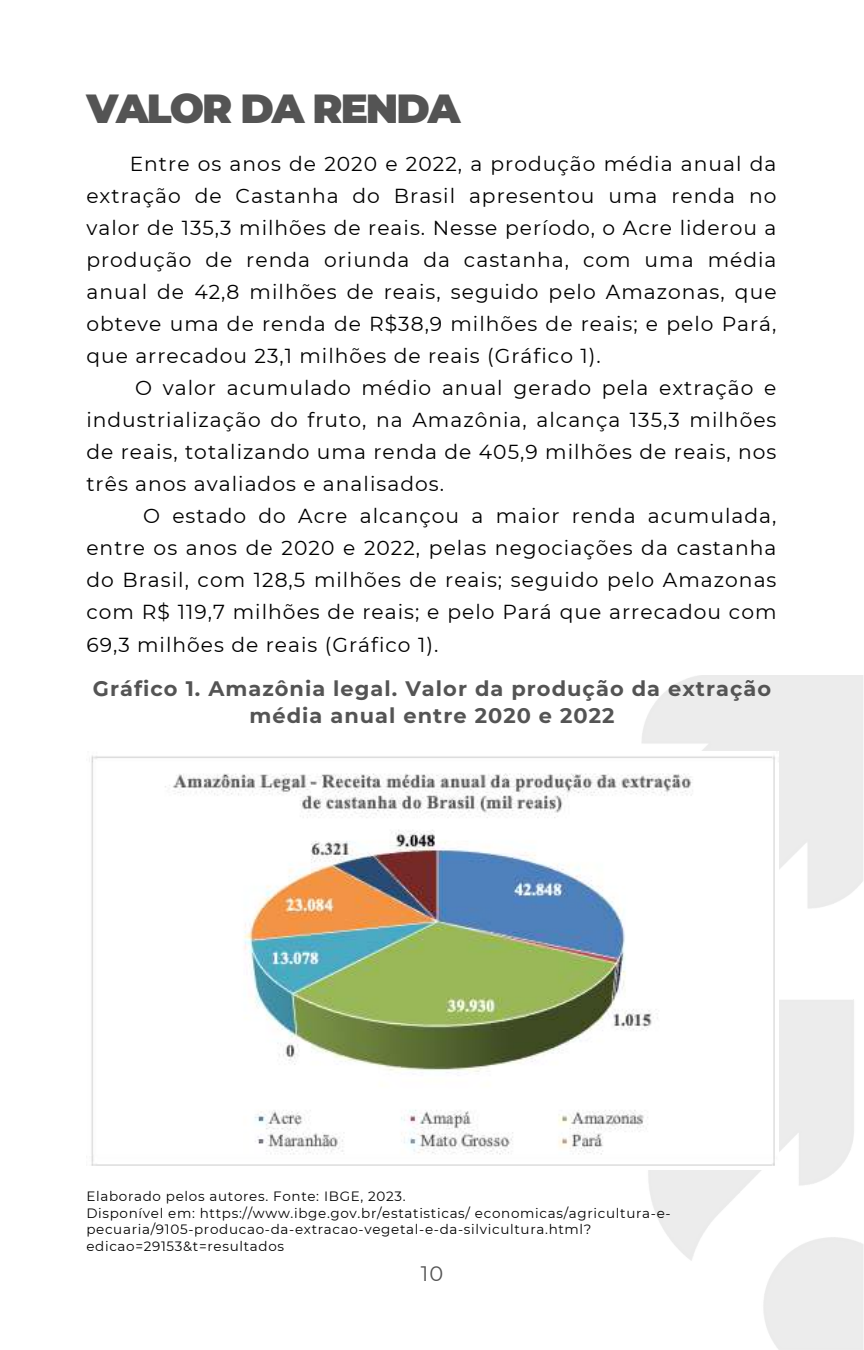
<style>
.page{position:relative;width:864px;height:1350px;background:#fff}
.page>*{position:absolute;margin:0;border:0;box-sizing:border-box;transform-origin:0 0}
.t1{font:900 40.5px "Montserrat";letter-spacing:-.05em;color:#545454}
.t2{font:700 20.93px/27px "Montserrat";letter-spacing:.05em;color:#545454;text-align:center}
.t3{font:20.93px "Montserrat";color:#545454}
.t4{font:20.25px/31.9px "Montserrat";letter-spacing:.05em;color:#000;text-align:justify}
.t5{font:13.5px/16.9px "Montserrat";letter-spacing:.05em;color:#000}
</style>
<div class="page">
<img style="left:91px;top:751px;width:687px;height:415px">
<h1 class="t1" style="left:86px;top:78px;width:376px">VALOR DA RENDA</h1>
<p class="t4" style="left:86px;top:147px;width:692px;text-indent:43px">Entre os anos de 2020 e 2022, a produção média anual da extração de Castanha do Brasil apresentou uma renda no valor de 135,3 milhões de reais. Nesse período, o Acre liderou a produção de renda oriunda da castanha, com uma média anual de 42,8 milhões de reais, seguido pelo Amazonas, que obteve uma de renda de R$38,9 milhões de reais; e pelo Pará, que arrecadou 23,1 milhões de reais (Gráfico 1).</p>
<p class="t4" style="left:86px;top:371px;width:692px;text-indent:49px">O valor acumulado médio anual gerado pela extração e industrialização do fruto, na Amazônia, alcança 135,3 milhões de reais, totalizando uma renda de 405,9 milhões de reais, nos três anos avaliados e analisados.</p>
<p class="t4" style="left:86px;top:499px;width:692px;text-indent:57px">O estado do Acre alcançou a maior renda acumulada, entre os anos de 2020 e 2022, pelas negociações da castanha do Brasil, com 128,5 milhões de reais; seguido pelo Amazonas com R$ 119,7 milhões de reais; e pelo Pará que arrecadou com 69,3 milhões de reais (Gráfico 1).</p>
<p class="t2" style="left:93px;top:674px;width:680px">Gráfico 1. Amazônia legal. Valor da produção da extração média anual entre 2020 e 2022</p>
<p class="t5" style="left:86px;top:1187px;width:586px">Elaborado pelos autores. Fonte: IBGE, 2023.<br>Disponível em: https://www.ibge.gov.br/estatisticas/ economicas/agricultura-e&shy;pecuaria/9105-producao-da-extracao-vegetal-e-da-silvicultura.html? edicao=29153&amp;t=resultados</p>
<p class="t3" style="left:421px;top:1259px;width:24px">10</p>
</div>
